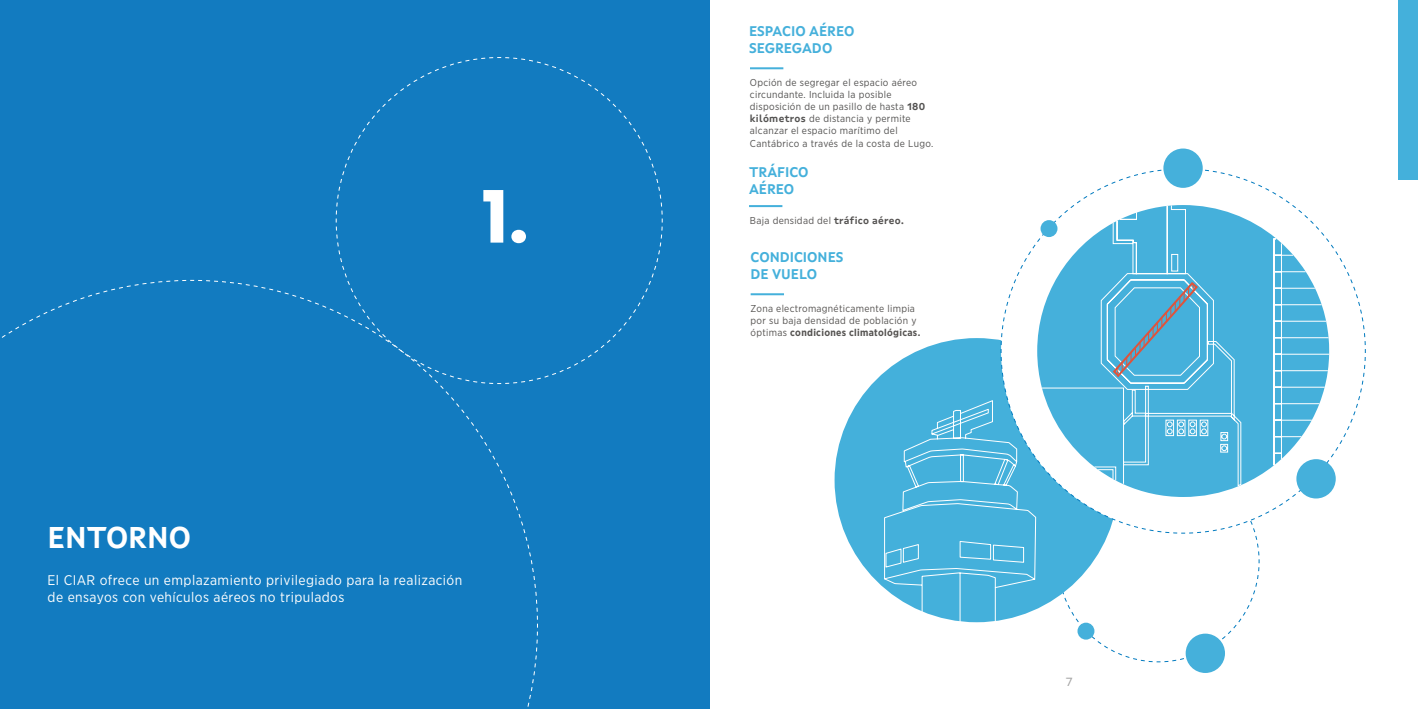
<style>
.page{position:relative;width:1418px;height:709px;background:#fff}
.page>*{position:absolute;margin:0;border:0;box-sizing:border-box;transform-origin:0 0}
.t1{font:700 72px "Poppins";color:#fff}
.t2{font:700 30px "Xunta Sans";color:#fff}
.t3{font:14px/16.8px "Gotham Narrow";letter-spacing:.03em;color:#fff}
.t4{font:700 14px/16.8px "Xunta Sans";color:#44b0db}
.t5{font:700 14px/16.8px "Xunta Sans";color:#45b0db}
.t6{font:12px "Xunta Sans";color:#a3a3a3}
.t7{font:10px/12px "Gotham Narrow";letter-spacing:.03em;color:#535251}
.t8{font:10px/12px "Gotham Narrow";letter-spacing:.03em;color:#555351}
.t9{font:10px "Gotham Narrow";letter-spacing:.03em;color:#545251}
.s1{font-family:"Xunta Sans";font-weight:700}
.s2{color:#fff}
.s3{font-weight:700}
</style>
<div class="page">
<div style="left:0;top:0;width:709px;height:709px;background:#127bc0"></div>
<svg style="left:335px;top:57px;width:328px;height:327px"></svg>
<svg style="left:1056px;top:558px;width:203px;height:105px"></svg>
<div style="left:834px;top:338px;width:284px;height:284px;background:#44b0db;border-radius:50%"></div>
<svg style="left:1000px;top:168px;width:366px;height:390px"></svg>
<div style="left:1163px;top:148px;width:39px;height:40px;background:#45b0db;border-radius:50%"></div>
<hr style="left:750px;top:67px;width:33px;height:2px;background:#45b0db">
<hr style="left:749px;top:205px;width:33px;height:2px;background:#44b0db">
<hr style="left:750px;top:293px;width:34px;height:2px;background:#44b0db">
<div style="left:1296px;top:459px;width:39px;height:39px;background:#45b0db;border-radius:50%"></div>
<div style="left:1185px;top:633px;width:39px;height:40px;background:#45b0db;border-radius:50%"></div>
<div style="left:1077px;top:622px;width:17px;height:17px;background:#45b0db;border-radius:50%"></div>
<div style="left:1040px;top:220px;width:17px;height:17px;background:#45b0db;border-radius:50%"></div>
<div style="left:1398px;top:0;width:19px;height:179px;background:#44b0db"></div>
<svg style="left:883px;top:399px;width:153px;height:224px"></svg>
<h1 class="t1" style="left:481px;top:176px;width:49px">1.</h1>
<h2 class="t2" style="left:48px;top:519px;width:145px">ENTORNO</h2>
<h3 class="t3" style="left:48px;top:572px;width:416px">El CIAR ofrece un emplazamiento privilegiado para la realización de ensayos con vehículos aéreos no tripulados</h3>
<h3 class="t5" style="left:749px;top:23px;width:107px">ESPACIO AÉREO<br>SEGREGADO</h3>
<p class="t7" style="left:750px;top:76px;width:177px">Opción de segregar el espacio aéreo circundante. Incluida la posible disposición de un pasillo de hasta <span class="s1">180 kilómetros</span> de distancia y permite alcanzar el espacio marítimo del</p>
<p class="t7" style="left:750px;top:138px;width:187px">Cantábrico a través de la costa de Lugo.<span class="s2">.</span></p>
<h3 class="t4" style="left:749px;top:164px;width:61px">TRÁFICO<br>AÉREO</h3>
<p class="t9" style="left:750px;top:214px;width:155px">Baja densidad del <span class="s1">tráfico aéreo.</span></p>
<h3 class="t4" style="left:750px;top:249px;width:94px">CONDICIONES<br>DE VUELO</h3>
<p class="t8" style="left:750px;top:302px;width:171px">Zona electromagnéticamente limpia por su baja densidad de población y óptimas <span class="s3">condiciones climatológicas.</span></p>
<p class="t6" style="left:1066px;top:674px;width:8px">7</p>
</div>
